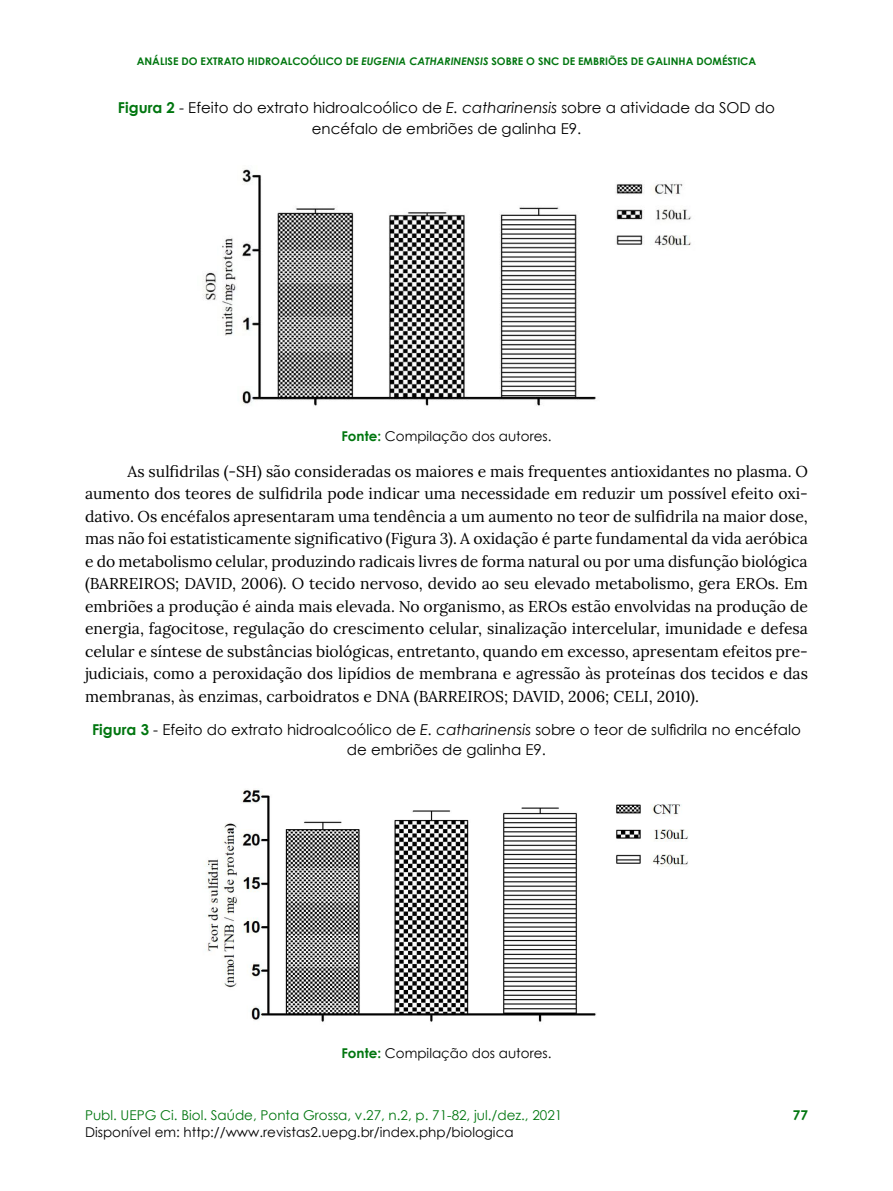
<style>
.page{position:relative;width:893px;height:1191px;background:#fff}
.page>*{position:absolute;margin:0;border:0;box-sizing:border-box;transform-origin:0 0}
.Texto{font:15.75px/22.5px "Lora";color:#000;text-align:justify}
.Legenda{font:15px/20.2px "Century Gothic";color:#000;text-align:center}
.Fonte{font:13.5px "Century Gothic";color:#000}
.t1{font:13.5px "Century Gothic";color:#00760f}
.t2{font:700 13.5px "Century Gothic";color:#00760f}
.t3{font:700 10.5px "Century Gothic";color:#00760f}
.s1{font-style:italic}
.s2{font-weight:700;color:#00760f}
</style>
<div class="page">
<img style="left:203px;top:169px;width:488px;height:237px">
<img style="left:204px;top:789px;width:484px;height:233px">
<p class="t3" style="left:137px;top:53px;width:621px">ANÁLISE DO EXTRATO HIDROALCOÓLICO DE <span class="s1">EUGENIA CATHARINENSIS</span> SOBRE O SNC DE EMBRIÕES DE GALINHA DOMÉSTICA</p>
<p class="Legenda" style="left:118px;top:98px;width:658px"><span class="s2">Figura 2</span> - Efeito do extrato hidroalcoólico de <span class="s1">E. catharinensis</span> sobre a atividade da SOD do encéfalo de embriões de galinha E9.</p>
<p class="Fonte" style="left:341px;top:427px;width:212px"><span class="s2">Fonte:</span> Compilação dos autores.</p>
<p class="Texto" style="left:85px;top:459px;width:724px;text-indent:43px">As sulfidrilas (-SH) são consideradas os maiores e mais frequentes antioxidantes no plasma. O aumento dos teores de sulfidrila pode indicar uma necessidade em reduzir um possível efeito oxi&shy;dativo. Os encéfalos apresentaram uma tendência a um aumento no teor de sulfidrila na maior dose, mas não foi estatisticamente significativo (Figura 3). A oxidação é parte fundamental da vida aeróbica e do metabolismo celular, produzindo radicais livres de forma natural ou por uma disfunção biológica (BARREIROS; DAVID, 2006). O tecido nervoso, devido ao seu elevado metabolismo, gera EROs. Em embriões a produção é ainda mais elevada. No organismo, as EROs estão envolvidas na produção de energia, fagocitose, regulação do crescimento celular, sinalização intercelular, imunidade e defesa celular e síntese de substâncias biológicas, entretanto, quando em excesso, apresentam efeitos pre&shy;judiciais, como a peroxidação dos lipídios de membrana e agressão às proteínas dos tecidos e das membranas, às enzimas, carboidratos e DNA (BARREIROS; DAVID, 2006; CELI, 2010).</p>
<p class="Legenda" style="left:92px;top:719px;width:710px"><span class="s2">Figura 3</span> - Efeito do extrato hidroalcoólico de <span class="s1">E. catharinensis</span> sobre o teor de sulfidrila no encéfalo de embriões de galinha E9.</p>
<p class="Fonte" style="left:341px;top:1043px;width:212px"><span class="s2">Fonte:</span> Compilação dos autores.</p>
<p class="t1" style="left:85px;top:1106px;width:479px">Publ. UEPG Ci. Biol. Saúde, Ponta Grossa, v.27, n.2, p. 71-82, jul./dez., 2021</p>
<p class="Fonte" style="left:85px;top:1122px;width:430px">Disponível em: http://www.revistas2.uepg.br/index.php/biologica</p>
<p class="t2" style="left:793px;top:1105px;width:17px">77</p>
</div>
